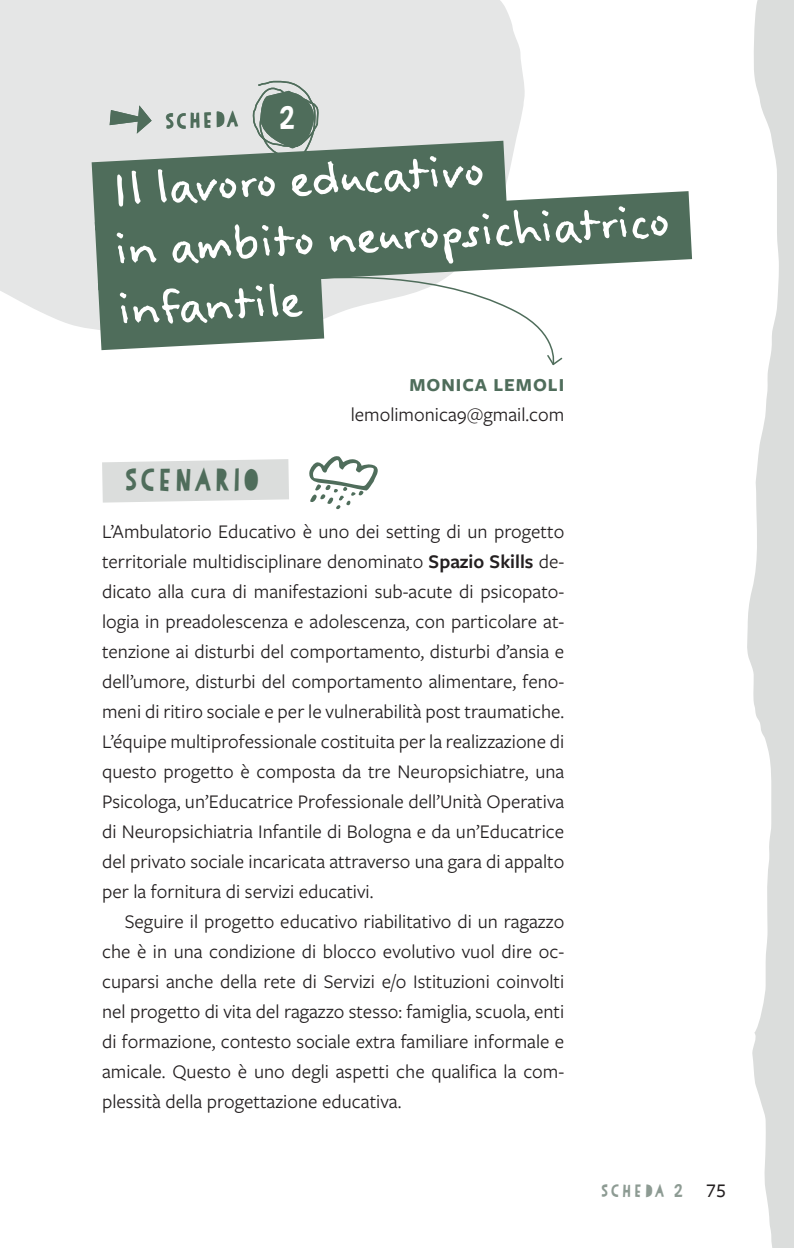
<style>
.page{position:relative;width:794px;height:1248px;background:#fff}
.page>*{position:absolute;margin:0;border:0;box-sizing:border-box;transform-origin:0 0}
.t1{font:60px/60px "Felt Tip Woman";color:#fff}
.t2{font:700 32px "Paper Cute";letter-spacing:-.06em;color:#4f6d5b}
.t3{font:700 32px "Paper Cute";color:#fff}
.t4{font:700 22px "Paper Cute";color:#4f6d5b}
.t5{font:20px/30px "Freight Sans Pro";color:#231f20;text-align:justify}
.t6{font:700 19px "Freight Sans Pro";letter-spacing:.05em;color:#4f6d5b}
.t7{font:700 18px "Paper Cute";color:#8d9b93}
.s1{font-weight:600}
.s2{font-family:"Freight Sans Pro";font-weight:300;font-size:14px;color:#fff}
.s3{font-family:"Freight Sans Pro";font-weight:500;font-size:20px;color:#231f20}
</style>
<div class="page">
<div style="left:0;top:0;width:525px;height:304px;background:#e5e6e6"></div>
<svg style="left:747px;top:0;width:47px;height:1247px;fill:#dbdddc"></svg>
<svg style="left:537px;top:328px;width:26px;height:38px"></svg>
<svg style="left:22px;top:103px;width:503px;height:165px;background:#dadddc"></svg>
<svg style="left:25px;top:154px;width:737px;height:174px"></svg>
<svg style="left:28px;top:233px;width:366px;height:118px"></svg>
<svg style="left:251px;top:80px;width:68px;height:80px;background:#879a8f"></svg>
<svg style="left:110px;top:105px;width:42px;height:29px"></svg>
<svg style="left:102px;top:459px;width:187px;height:43px;background:#dddfde"></svg>
<h2 class="t3" style="left:274px;top:97px;width:29px">10</h2>
<h1 class="t1" style="left:109px;top:161px;width:559px;rotate:-3deg">Il lavoro educativo<br>in ambito neuropsichiatrico infantile</h1>
<p class="t4" style="left:163px;top:107px;width:78px;rotate:-2deg">SCHEDA</p>
<h2 class="t3" style="left:277px;top:97px;width:22px">2</h2>
<h2 class="t2" style="left:122px;top:458px;width:142px">SCENARIO</h2>
<p class="t6" style="left:409px;top:371px;width:156px">MONICA LEMOLI</p>
<p class="t5" style="left:351px;top:398px;width:215px">lemolimonica9@gmail.com</p>
<p class="t5" style="left:102px;top:515px;width:464px">L’Ambulatorio Educativo è uno dei setting di un progetto territoriale multidisciplinare denominato <span class="s1">Spazio Skills</span> de&shy;dicato alla cura di manifestazioni sub-acute di psicopato&shy;logia in preadolescenza e adolescenza, con particolare at&shy;tenzione ai disturbi del comportamento, disturbi d’ansia e dell’umore, disturbi del comportamento alimentare, feno&shy;meni di ritiro sociale e per le vulnerabilità post traumatiche.<br>L’équipe multiprofessionale costituita per la realizzazione di questo progetto è composta da tre Neuropsichiatre, una Psicologa, un’Educatrice Professionale dell’Unità Operativa di Neuropsichiatria Infantile di Bologna e da un’Educatrice del privato sociale incaricata attraverso una gara di appalto per la fornitura di servizi educativi.</p>
<p class="t5" style="left:102px;top:905px;width:464px;text-indent:23px">Seguire il progetto educativo riabilitativo di un ragazzo che è in una condizione di blocco evolutivo vuol dire oc&shy;cuparsi anche della rete di Servizi e/o Istituzioni coinvolti nel progetto di vita del ragazzo stesso: famiglia, scuola, enti di formazione, contesto sociale extra familiare informale e amicale. Questo è uno degli aspetti che qualifica la com&shy;plessità della progettazione educativa.</p>
<p class="t7" style="left:600px;top:1179px;width:128px">SCHEDA 2 <span class="s2">| | |</span> <span class="s3">75</span></p>
</div>
